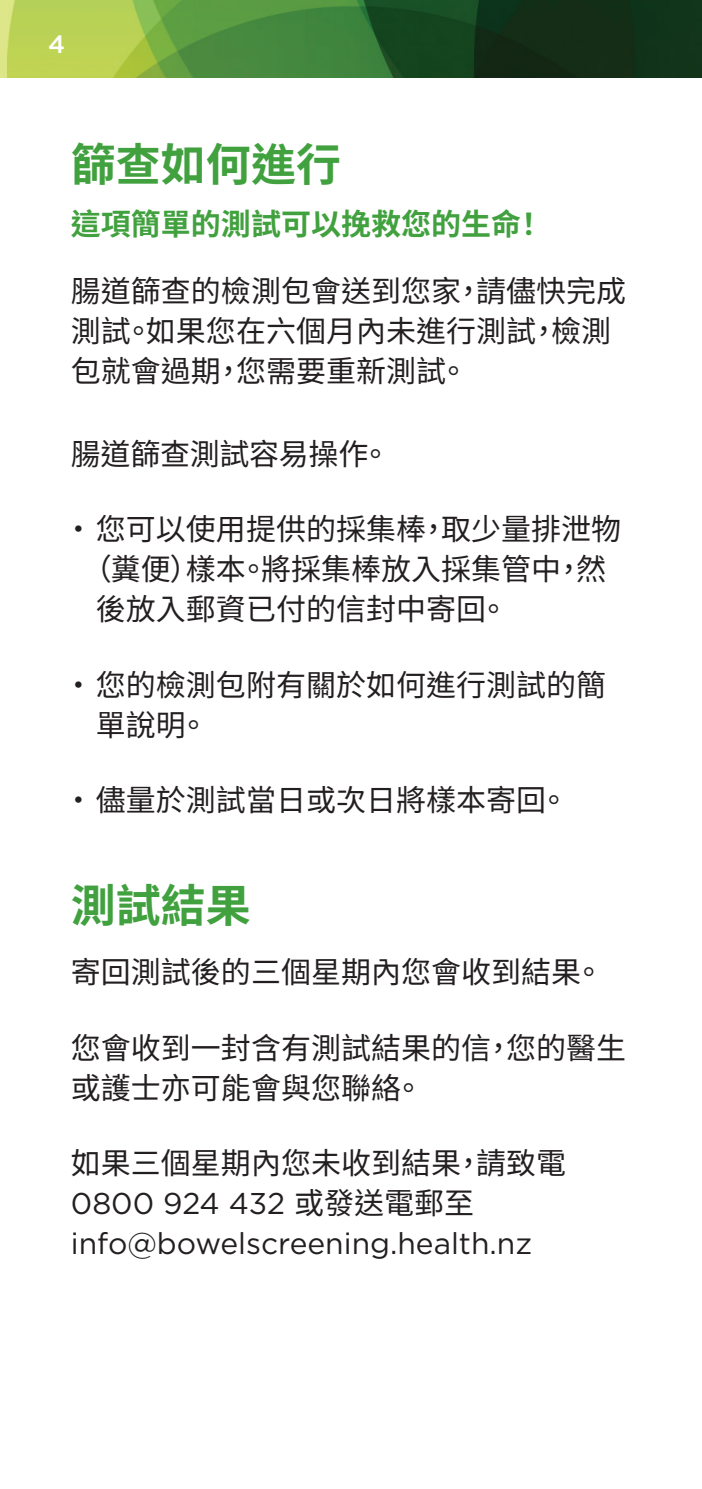
<style>
.page{position:relative;width:702px;height:1489px;background:#fff}
.page>*{position:absolute;margin:0;border:0;box-sizing:border-box;transform-origin:0 0}
.TTS_Subhead_L1{font:700 45px "Noto Sans TC";color:#40a13e}
.TTS_Body_text{font:30px/40px "Noto Sans TC";color:#231f20}
.TTS_Body_text-2{font:30px/40px "Gotham";color:#231f20}
.TTS_Body_text-3{font:700 30px "Noto Sans TC";color:#42a13f}
.t1{font:500 25px "Gotham";color:#fff}
.s1{font-family:"Noto Sans TC"}
</style>
<div class="page">
<img style="left:0;top:0;width:702px;height:78px">
<p class="t1" style="left:48px;top:28px;width:19px">4</p>
<p class="TTS_Subhead_L1" style="left:71px;top:139px;width:271px">篩查如何進行</p>
<p class="TTS_Body_text-3" style="left:71px;top:207px;width:474px">這項簡單的測試可以挽救您的生命！</p>
<p class="TTS_Body_text" style="left:71px;top:272px;width:557px">腸道篩查的檢測包會送到您家，請儘快完成測試。如果您在六個月內未進行測試，檢測包就會過期，您需要重新測試。</p>
<p class="TTS_Body_text" style="left:71px;top:434px;width:321px">腸道篩查測試容易操作。</p>
<p class="TTS_Body_text" style="left:63px;top:510px;width:559px">• 您可以使用提供的採集棒，取少量排泄物</p>
<p class="TTS_Body_text" style="left:82px;top:550px;width:525px">（糞便）樣本。將採集棒放入採集管中，然</p>
<p class="TTS_Body_text" style="left:96px;top:590px;width:414px">後放入郵資已付的信封中寄回。</p>
<p class="TTS_Body_text" style="left:96px;top:665px;width:511px;text-indent:-33px">• 您的檢測包附有關於如何進行測試的簡單說明。</p>
<p class="TTS_Body_text" style="left:63px;top:780px;width:506px">• 儘量於測試當日或次日將樣本寄回。</p>
<p class="TTS_Subhead_L1" style="left:71px;top:880px;width:181px">測試結果</p>
<p class="TTS_Body_text" style="left:71px;top:952px;width:534px">寄回測試後的三個星期內您會收到結果。</p>
<p class="TTS_Body_text" style="left:71px;top:1028px;width:557px">您會收到一封含有測試結果的信，您的醫生或護士亦可能會與您聯絡。</p>
<p class="TTS_Body_text-2" style="left:71px;top:1142px;width:497px"><span class="s1">如果三個星期內您未收到結果，請致電<br></span>0800 924 432 <span class="s1">或發送電郵至</span>info@bowelscreening.health.nz</p>
</div>
